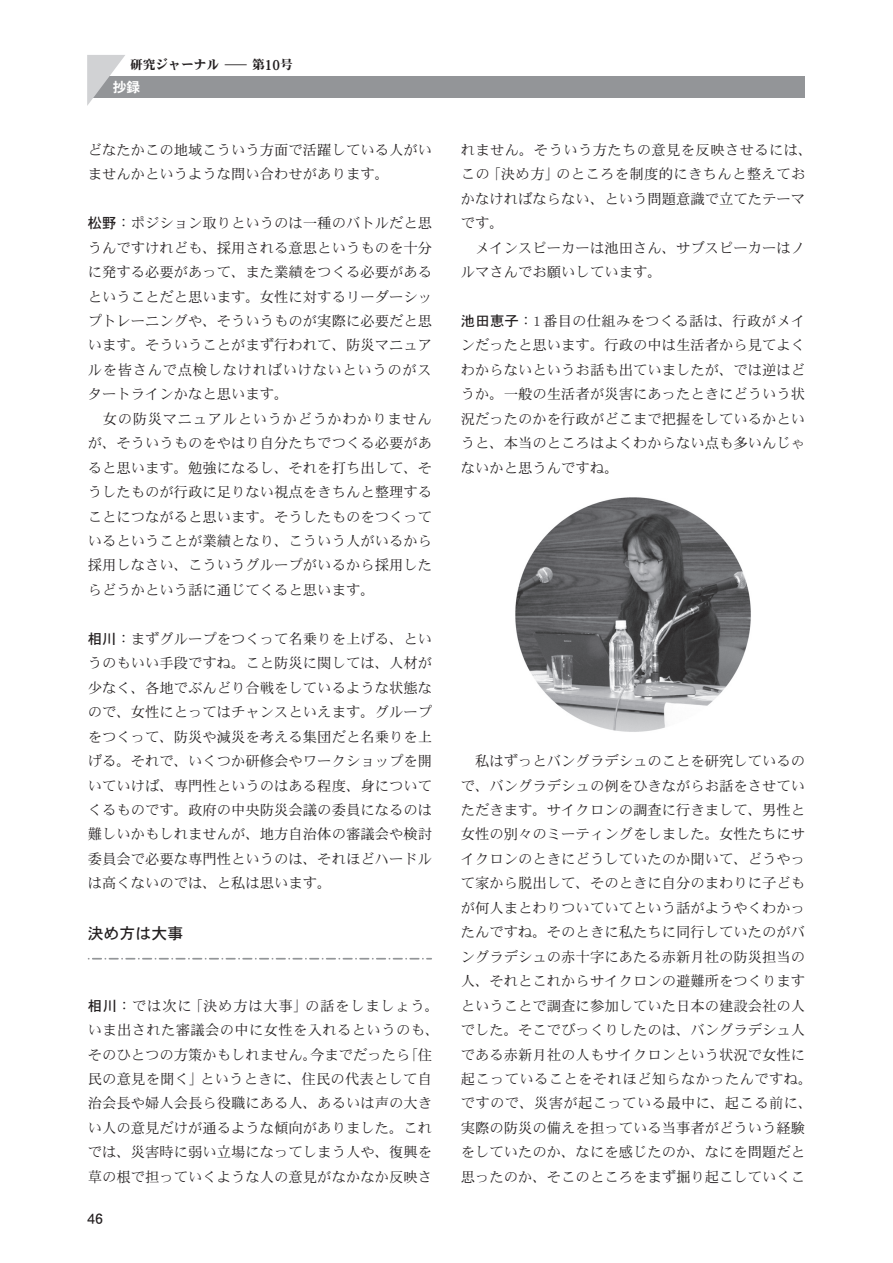
<style>
.page{position:relative;width:893px;height:1263px;background:#fff}
.page>*{position:absolute;margin:0;border:0;box-sizing:border-box;transform-origin:0 0}
.t1{font:15.9px "DFHS Gothic Pro 5 W5";color:#231f20}
.t2{font:14.4px/24.5px "DFHS Mincho Pro 5 W3";color:#231f20}
.t3{font:13.8px "DFHS Gothic Pro 5 W7";color:#fff}
.t4{font:12.75px "DFHS Mincho Pro 5 W9";color:#231f20}
.s1{font-size:11.7px}
.s2{font-size:15.3px}
.s3{font-family:"DFHS Gothic Pro 5 W5"}
</style>
<div class="page">
<div style="left:90px;top:77px;width:715px;height:21px;background:#939598"></div>
<svg style="left:87px;top:55px;width:38px;height:51px"></svg>
<svg style="left:89px;top:958px;width:342px;height:1px"></svg>
<img style="left:515px;top:497px;width:236px;height:235px">
<p class="t4" style="left:130px;top:58px;width:164px">研究ジャーナル<span class="s1">−</span>第<span class="s2">10</span>号</p>
<p class="t3" style="left:113px;top:80px;width:29px">抄録</p>
<p class="t2" style="left:88px;top:137px;width:346px">どなたかこの地域こういう方面で活躍している人がいませんかというような問い合わせがあります。</p>
<p class="t2" style="left:88px;top:211px;width:346px"><span class="s3">松野</span>：ポジション取りというのは一種のバトルだと思うんですけれども、採用される意思というものを十分に発する必要があって、また業績をつくる必要があるということだと思います。女性に対するリーダーシップトレーニングや、そういうものが実際に必要だと思います。そういうことがまず行われて、防災マニュアルを皆さんで点検しなければいけないというのがスタートラインかなと思います。<br>　女の防災マニュアルというかどうかわかりませんが、そういうものをやはり自分たちでつくる必要があると思います。勉強になるし、それを打ち出して、そうしたものが行政に足りない視点をきちんと整理することにつながると思います。そうしたものをつくっているということが業績となり、こういう人がいるから採用しなさい、こういうグループがいるから採用したらどうかという話に通じてくると思います。</p>
<p class="t2" style="left:88px;top:626px;width:346px;text-align:justify"><span class="s3">相川</span>：まずグループをつくって名乗りを上げる、というのもいい手段ですね。こと防災に関しては、人材が少なく、各地でぶんどり合戦をしているような状態なので、女性にとってはチャンスといえます。グループをつくって、防災や減災を考える集団だと名乗りを上げる。それで、いくつか研修会やワークショップを開いていけば、専門性というのはある程度、身についてくるものです。政府の中央防災会議の委員になるのは難しいかもしれませんが、地方自治体の審議会や検討委員会で必要な専門性というのは、それほどハードルは高くないのでは、と私は思います。</p>
<p class="t1" style="left:88px;top:924px;width:97px">決め方は大事</p>
<p class="t2" style="left:88px;top:993px;width:353px"><span class="s3">相川</span>：では次に「決め方は大事」の話をしましょう。いま出された審議会の中に女性を入れるというのも、そのひとつの方策かもしれません。今までだったら「住民の意見を聞く」というときに、住民の代表として自治会長や婦人会長ら役職にある人、あるいは声の大きい人の意見だけが通るような傾向がありました。これでは、災害時に弱い立場になってしまう人や、復興を草の根で担っていくような人の意見がなかなか反映さ</p>
<p class="t1" style="left:87px;top:1210px;width:16px">46</p>
<p class="t2" style="left:461px;top:137px;width:353px">れません。そういう方たちの意見を反映させるには、この「決め方」のところを制度的にきちんと整えておかなければならない、という問題意識で立てたテーマです。<br>　メインスピーカーは池田さん、サブスピーカーはノルマさんでお願いしています。</p>
<p class="t2" style="left:461px;top:308px;width:346px;text-align:justify"><span class="s3">池田恵子</span>：1番目の仕組みをつくる話は、行政がメインだったと思います。行政の中は生活者から見てよくわからないというお話も出ていましたが、では逆はどうか。一般の生活者が災害にあったときにどういう状況だったのかを行政がどこまで把握をしているかというと、本当のところはよくわからない点も多いんじゃないかと思うんですね。</p>
<p class="t2" style="left:461px;top:748px;width:353px">　私はずっとバングラデシュのことを研究しているので、バングラデシュの例をひきながらお話をさせていただきます。サイクロンの調査に行きまして、男性と女性の別々のミーティングをしました。女性たちにサイクロンのときにどうしていたのか聞いて、どうやって家から脱出して、そのときに自分のまわりに子どもが何人まとわりついていてという話がようやくわかったんですね。そのときに私たちに同行していたのがバングラデシュの赤十字にあたる赤新月社の防災担当の人、それとこれからサイクロンの避難所をつくりますということで調査に参加していた日本の建設会社の人でした。そこでびっくりしたのは、バングラデシュ人である赤新月社の人もサイクロンという状況で女性に起こっていることをそれほど知らなかったんですね。ですので、災害が起こっている最中に、起こる前に、実際の防災の備えを担っている当事者がどういう経験をしていたのか、なにを感じたのか、なにを問題だと思ったのか、そこのところをまず掘り起こしていくこ</p>
</div>
